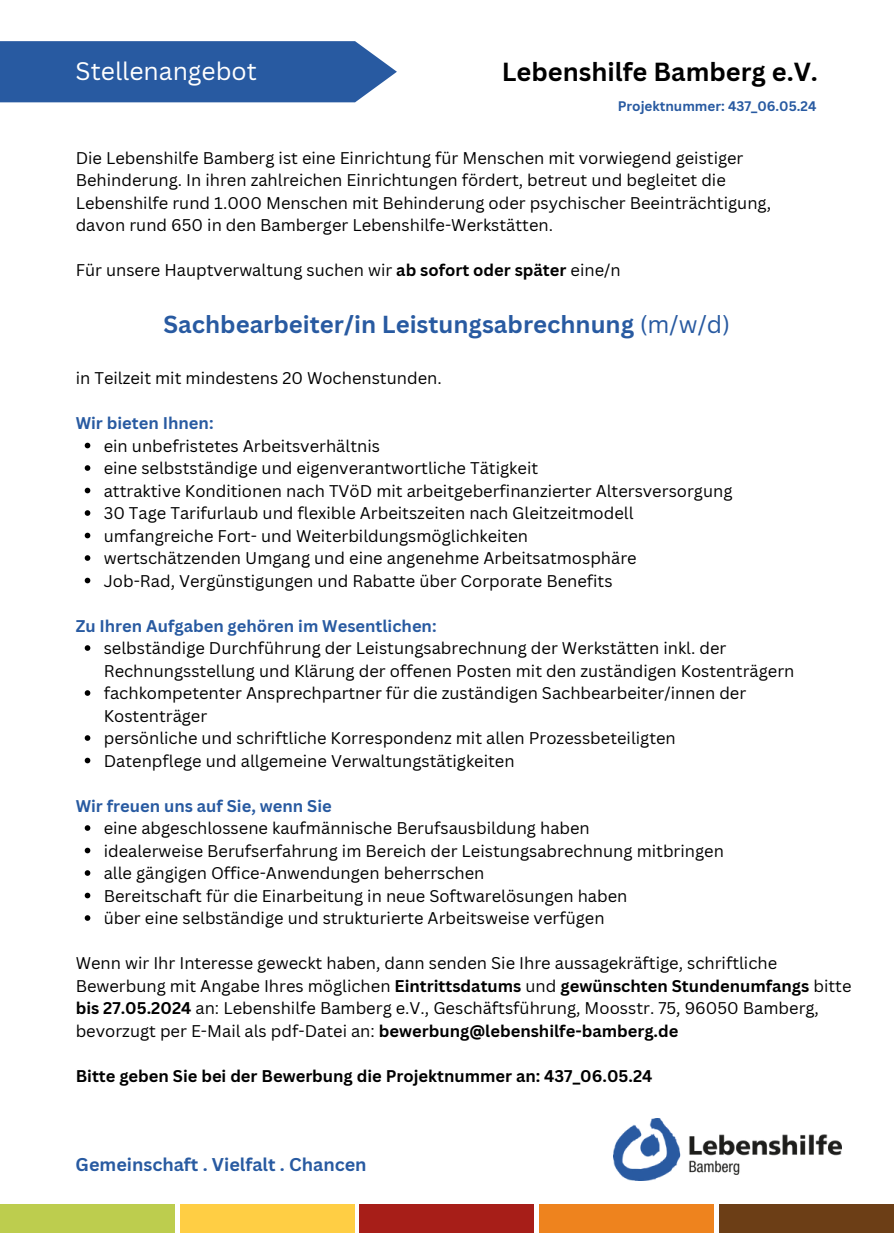
<style>
.page{position:relative;width:894px;height:1233px;background:#fff}
.page>*{position:absolute;margin:0;border:0;box-sizing:border-box;transform-origin:0 0}
.t1{font:700 25.5px "Canva Sans";color:#000}
.t2{font:24.6px "Canva Sans";color:#fff}
.t3{font:700 24px "Canva Sans";color:#285aa1}
.t4{font:700 18px "Canva Sans";color:#285aa1}
.t5{font:16.5px/22.5px "Canva Sans";color:#000}
.t6{font:700 16.5px "Canva Sans";color:#285aa1}
.t7{font:700 16.5px "Canva Sans";color:#000}
.t8{font:700 13.5px "Canva Sans";color:#285aa1}
.s1{font-weight:700}
.s2{font-weight:400}
</style>
<div class="page">
<div style="left:0;top:41px;width:397px;height:61px;background:#285aa1"></div>
<img style="left:613px;top:1119px;width:227px;height:61px">
<svg style="left:85px;top:443px;width:5px;height:5px"></svg>
<svg style="left:85px;top:465px;width:5px;height:6px"></svg>
<svg style="left:85px;top:488px;width:5px;height:5px"></svg>
<svg style="left:85px;top:510px;width:5px;height:6px"></svg>
<svg style="left:85px;top:533px;width:5px;height:5px"></svg>
<svg style="left:85px;top:555px;width:5px;height:6px"></svg>
<svg style="left:85px;top:578px;width:5px;height:5px"></svg>
<svg style="left:85px;top:645px;width:5px;height:6px"></svg>
<svg style="left:85px;top:690px;width:5px;height:6px"></svg>
<svg style="left:85px;top:735px;width:5px;height:6px"></svg>
<svg style="left:85px;top:758px;width:5px;height:5px"></svg>
<svg style="left:85px;top:825px;width:5px;height:6px"></svg>
<svg style="left:85px;top:848px;width:5px;height:5px"></svg>
<svg style="left:85px;top:870px;width:5px;height:6px"></svg>
<svg style="left:85px;top:893px;width:5px;height:5px"></svg>
<svg style="left:85px;top:915px;width:5px;height:6px"></svg>
<div style="left:718px;top:1204px;width:175px;height:29px;background:#6c3e16"></div>
<div style="left:539px;top:1204px;width:174px;height:29px;background:#ee831e"></div>
<div style="left:359px;top:1204px;width:175px;height:29px;background:#a71e18"></div>
<div style="left:180px;top:1204px;width:174px;height:29px;background:#ffce44"></div>
<div style="left:0;top:1204px;width:174px;height:29px;background:#bdcd4e"></div>
<h4 class="t2" style="left:76px;top:54px;width:183px">Stellenangebot</h4>
<h3 class="t1" style="left:501px;top:54px;width:317px">Lebenshilfe Bamberg e.V.</h3>
<p class="t8" style="left:617px;top:97px;width:200px">Projektnummer: 437_06.05.24</p>
<p class="t5" style="left:76px;top:146px;width:696px">Die Lebenshilfe Bamberg ist eine Einrichtung für Menschen mit vorwiegend geistiger Behinderung. In ihren zahlreichen Einrichtungen fördert, betreut und begleitet die Lebenshilfe rund 1.000 Menschen mit Behinderung oder psychischer Beeinträchtigung, davon rund 650 in den Bamberger Lebenshilfe-Werkstätten.</p>
<p class="t5" style="left:76px;top:259px;width:546px">Für unsere Hauptverwaltung suchen wir <span class="s1">ab sofort oder später</span> eine/n</p>
<p class="t3" style="left:163px;top:307px;width:568px">Sachbearbeiter/in Leistungsabrechnung <span class="s2">(m/w/d)</span></p>
<h1 class="t5" style="left:76px;top:367px;width:367px">in Teilzeit mit mindestens 20 Wochenstunden.</h1>
<p class="t6" style="left:76px;top:412px;width:139px">Wir bieten Ihnen:</p>
<h4 class="t5" style="left:104px;top:434px;width:277px">ein unbefristetes Arbeitsverhältnis</h4>
<h4 class="t5" style="left:104px;top:457px;width:436px">eine selbstständige und eigenverantwortliche Tätigkeit</h4>
<h2 class="t5" style="left:104px;top:479px;width:630px">attraktive Konditionen nach TVöD mit arbeitgeberfinanzierter Altersversorgung</h2>
<h4 class="t5" style="left:104px;top:502px;width:531px">30 Tage Tarifurlaub und flexible Arbeitszeiten nach Gleitzeitmodell</h4>
<h3 class="t5" style="left:104px;top:524px;width:426px">umfangreiche Fort- und Weiterbildungsmöglichkeiten</h3>
<p class="t5" style="left:104px;top:547px;width:534px">wertschätzenden Umgang und eine angenehme Arbeitsatmosphäre</p>
<p class="t5" style="left:104px;top:569px;width:510px">Job-Rad, Vergünstigungen und Rabatte über Corporate Benefits</p>
<p class="t6" style="left:76px;top:614px;width:362px">Zu Ihren Aufgaben gehören im Wesentlichen:</p>
<p class="t5" style="left:104px;top:637px;width:692px">selbständige Durchführung der Leistungsabrechnung der Werkstätten inkl. der<br>Rechnungsstellung und Klärung der offenen Posten mit den zuständigen Kostenträgern</p>
<p class="t5" style="left:104px;top:682px;width:644px">fachkompetenter Ansprechpartner für die zuständigen Sachbearbeiter/innen der<br>Kostenträger</p>
<p class="t5" style="left:104px;top:727px;width:573px">persönliche und schriftliche Korrespondenz mit allen Prozessbeteiligten</p>
<p class="t5" style="left:104px;top:749px;width:412px">Datenpflege und allgemeine Verwaltungstätigkeiten</p>
<h3 class="t6" style="left:76px;top:794px;width:257px">Wir freuen uns auf Sie, wenn Sie</h3>
<p class="t5" style="left:104px;top:817px;width:487px">eine abgeschlossene kaufmännische Berufsausbildung haben</p>
<p class="t5" style="left:104px;top:839px;width:621px">idealerweise Berufserfahrung im Bereich der Leistungsabrechnung mitbringen</p>
<p class="t5" style="left:104px;top:862px;width:382px">alle gängigen Office-Anwendungen beherrschen</p>
<p class="t5" style="left:104px;top:884px;width:525px">Bereitschaft für die Einarbeitung in neue Softwarelösungen haben</p>
<h3 class="t5" style="left:104px;top:907px;width:502px">über eine selbständige und strukturierte Arbeitsweise verfügen</h3>
<p class="t5" style="left:76px;top:952px;width:777px">Wenn wir Ihr Interesse geweckt haben, dann senden Sie Ihre aussagekräftige, schriftliche Bewerbung mit Angabe Ihres möglichen <span class="s1">Eintrittsdatums</span> und <span class="s1">gewünschten Stundenumfangs</span> bitte <span class="s1">bis 27.05.2024</span> an: Lebenshilfe Bamberg e.V., Geschäftsführung, Moosstr. 75, 96050 Bamberg, bevorzugt per E-Mail als pdf-Datei an: <span class="s1">bewerbung@lebenshilfe-bamberg.de</span></p>
<p class="t7" style="left:76px;top:1064px;width:578px">Bitte geben Sie bei der Bewerbung die Projektnummer an: 437_06.05.24</p>
<h3 class="t4" style="left:76px;top:1152px;width:292px">Gemeinschaft . Vielfalt . Chancen</h3>
</div>
